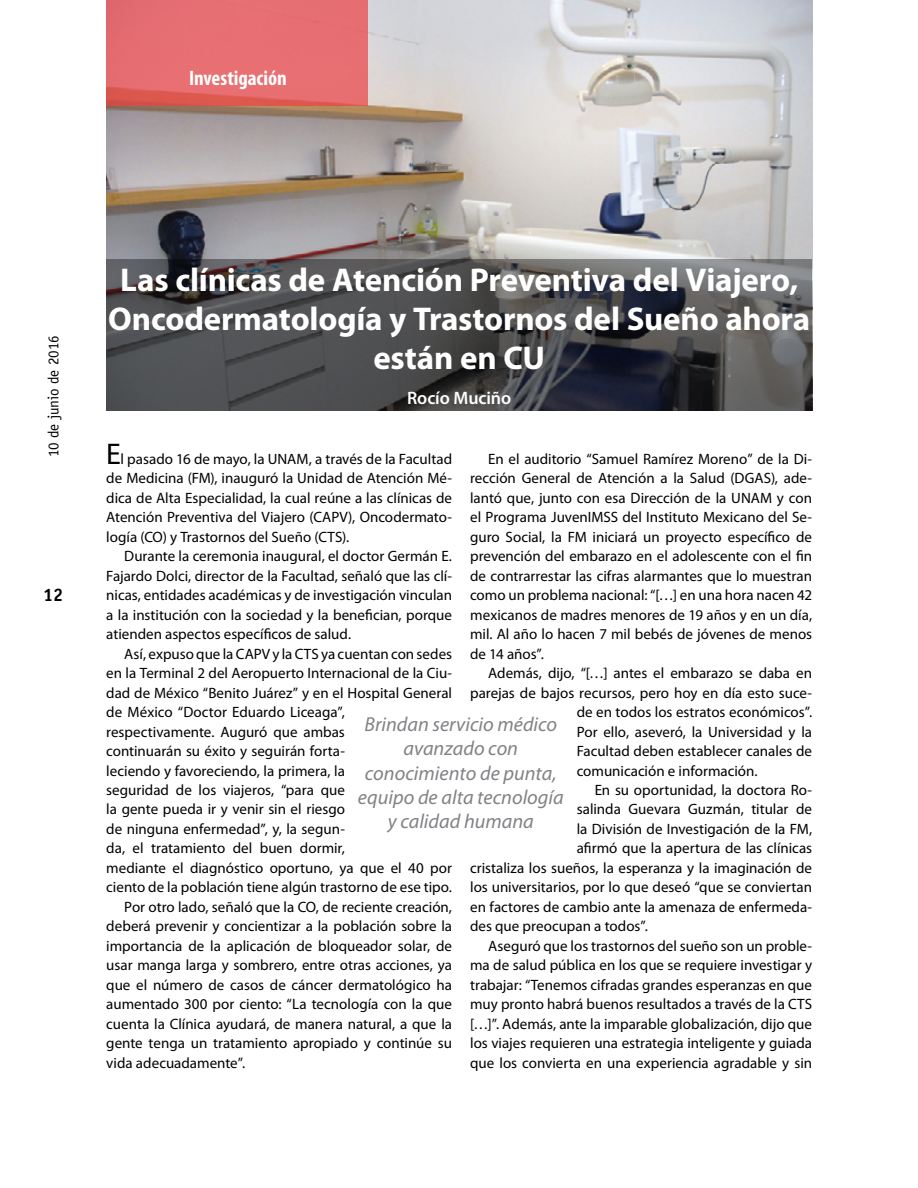
<style>
.page{position:relative;width:918px;height:1188px;background:#fff}
.page>*{position:absolute;margin:0;border:0;box-sizing:border-box;transform-origin:0 0}
.t1{font:700 33px/39px "Myriad Pro";letter-spacing:-.005em;color:#fff;text-align:center}
.t2{font:700 condensed 21px "Myriad Pro";color:#fff}
.t3{font:italic 20.25px/24.3px "Myriad Pro";color:#808285;text-align:center}
.t4{font:600 18px "Myriad Pro";letter-spacing:-.005em;color:#fff}
.t5{font:700 18px "Officina Sans LT";color:#000}
.t6{font:15px/19.5px "Myriad Pro";color:#000;text-align:justify}
.t7{font:15px "Officina Sans LT";color:#000}
.s1{font-size:30px}
</style>
<div class="page">
<img style="left:106px;top:0;width:706px;height:258px">
<svg style="left:106px;top:0;width:262px;height:106px;background:#e56c6e"></svg>
<div style="left:93px;top:258px;width:732px;height:153px;background:#000;opacity:.25"></div>
<h2 class="t2" style="left:189px;top:65px;width:99px">Investigación</h2>
<p class="t7" style="left:45px;top:457px;width:123px;rotate:-90deg">10 de junio de 2016</p>
<p class="t5" style="left:43px;top:583px;width:22px">12</p>
<h1 class="t1" style="left:108px;top:259px;width:703px">Las clínicas de Atención Preventiva del Viajero,<br>Oncodermatología y Trastornos del Sueño ahora están en CU</h1>
<p class="t4" style="left:407px;top:386px;width:106px">Rocío Muciño</p>
<p class="t6" style="left:106px;top:448px;width:347px"><span class="s1">E</span>l pasado 16 de mayo, la UNAM, a través de la Facultad de Medicina (FM), inauguró la Unidad de Atención Mé&shy;dica de Alta Especialidad, la cual reúne a las clínicas de Atención Preventiva del Viajero (CAPV), Oncodermato&shy;logía (CO) y Trastornos del Sueño (CTS).</p>
<p class="t6" style="left:106px;top:546px;width:347px;text-indent:18px">Durante la ceremonia inaugural, el doctor Germán E.<br>Fajardo Dolci, director de la Facultad, señaló que las clí&shy;nicas, entidades académicas y de investigación vinculan a la institución con la sociedad y la benefician, porque atienden aspectos específicos de salud.</p>
<p class="t6" style="left:124px;top:643px;width:329px">Así, expuso que la CAPV y la CTS ya cuentan con sedes</p>
<p class="t6" style="left:106px;top:663px;width:347px">en la Terminal 2 del Aeropuerto Internacional de la Ciu-</p>
<p class="t6" style="left:106px;top:682px;width:347px">dad de México “Benito Juárez” y en el Hospital General</p>
<p class="t6" style="left:106px;top:702px;width:240px">de México “Doctor Eduardo Liceaga”,</p>
<p class="t6" style="left:106px;top:721px;width:240px">respectivamente. Auguró que ambas</p>
<p class="t6" style="left:106px;top:741px;width:240px">continuarán su éxito y seguirán forta-</p>
<p class="t6" style="left:106px;top:760px;width:240px">leciendo y favoreciendo, la primera, la</p>
<p class="t6" style="left:106px;top:780px;width:240px">seguridad de los viajeros, “para que</p>
<p class="t6" style="left:106px;top:799px;width:240px">la gente pueda ir y venir sin el riesgo</p>
<p class="t6" style="left:106px;top:819px;width:240px">de ninguna enfermedad”, y, la segun-</p>
<p class="t6" style="left:106px;top:838px;width:240px">da, el tratamiento del buen dormir,</p>
<p class="t6" style="left:106px;top:858px;width:347px">mediante el diagnóstico oportuno, ya que el 40 por</p>
<p class="t6" style="left:106px;top:877px;width:347px">ciento de la población tiene algún trastorno de ese tipo.</p>
<p class="t6" style="left:124px;top:897px;width:329px">Por otro lado, señaló que la CO, de reciente creación,</p>
<p class="t6" style="left:106px;top:916px;width:347px">deberá prevenir y concientizar a la población sobre la</p>
<p class="t6" style="left:106px;top:936px;width:347px">importancia de la aplicación de bloqueador solar, de</p>
<p class="t6" style="left:106px;top:955px;width:347px">usar manga larga y sombrero, entre otras acciones, ya</p>
<p class="t6" style="left:106px;top:975px;width:347px">que el número de casos de cáncer dermatológico ha</p>
<p class="t6" style="left:106px;top:994px;width:347px">aumentado 300 por ciento: “La tecnología con la que</p>
<p class="t6" style="left:106px;top:1014px;width:347px">cuenta la Clínica ayudará, de manera natural, a que la</p>
<p class="t6" style="left:106px;top:1033px;width:347px">gente tenga un tratamiento apropiado y continúe su</p>
<p class="t6" style="left:106px;top:1053px;width:140px">vida adecuadamente”.</p>
<p class="t6" style="left:470px;top:448px;width:344px;text-indent:18px">En el auditorio “Samuel Ramírez Moreno” de la Di&shy;rección General de Atención a la Salud (DGAS), ade&shy;lantó que, junto con esa Dirección de la UNAM y con el Programa JuvenIMSS del Instituto Mexicano del Se&shy;guro Social, la FM iniciará un proyecto específico de prevención del embarazo en el adolescente con el fin de contrarrestar las cifras alarmantes que lo muestran como un problema nacional: “[…] en una hora nacen 42 mexicanos de madres menores de 19 años y en un día, mil. Al año lo hacen 7 mil bebés de jóvenes de menos de 14 años”.</p>
<p class="t6" style="left:488px;top:663px;width:325px">Además, dijo, “[…] antes el embarazo se daba en</p>
<p class="t6" style="left:470px;top:682px;width:343px">parejas de bajos recursos, pero hoy en día esto suce-</p>
<p class="t6" style="left:577px;top:702px;width:237px">de en todos los estratos económicos”.</p>
<p class="t6" style="left:577px;top:721px;width:237px">Por ello, aseveró, la Universidad y la</p>
<p class="t6" style="left:577px;top:741px;width:237px">Facultad deben establecer canales de</p>
<p class="t6" style="left:577px;top:760px;width:182px">comunicación e información.</p>
<p class="t6" style="left:595px;top:780px;width:219px">En su oportunidad, la doctora Ro-</p>
<p class="t6" style="left:577px;top:799px;width:237px">salinda Guevara Guzmán, titular de</p>
<p class="t6" style="left:577px;top:819px;width:237px">la División de Investigación de la FM,</p>
<p class="t6" style="left:577px;top:838px;width:237px">afirmó que la apertura de las clínicas</p>
<p class="t6" style="left:470px;top:858px;width:344px">cristaliza los sueños, la esperanza y la imaginación de</p>
<p class="t6" style="left:470px;top:877px;width:343px">los universitarios, por lo que deseó “que se conviertan</p>
<p class="t6" style="left:470px;top:897px;width:343px">en factores de cambio ante la amenaza de enfermeda-</p>
<p class="t6" style="left:470px;top:916px;width:179px">des que preocupan a todos”.</p>
<p class="t6" style="left:488px;top:936px;width:325px">Aseguró que los trastornos del sueño son un proble-</p>
<p class="t6" style="left:470px;top:955px;width:343px">ma de salud pública en los que se requiere investigar y</p>
<p class="t6" style="left:470px;top:975px;width:343px">trabajar: “Tenemos cifradas grandes esperanzas en que</p>
<p class="t6" style="left:470px;top:994px;width:343px">muy pronto habrá buenos resultados a través de la CTS</p>
<p class="t6" style="left:470px;top:1014px;width:343px">[…]”. Además, ante la imparable globalización, dijo que</p>
<p class="t6" style="left:470px;top:1033px;width:343px">los viajes requieren una estrategia inteligente y guiada</p>
<p class="t6" style="left:470px;top:1053px;width:344px">que los convierta en una experiencia agradable y sin</p>
<h3 class="t3" style="left:358px;top:712px;width:207px">Brindan servicio médico avanzado con conocimiento de punta, equipo de alta tecnología y calidad humana</h3>
</div>
